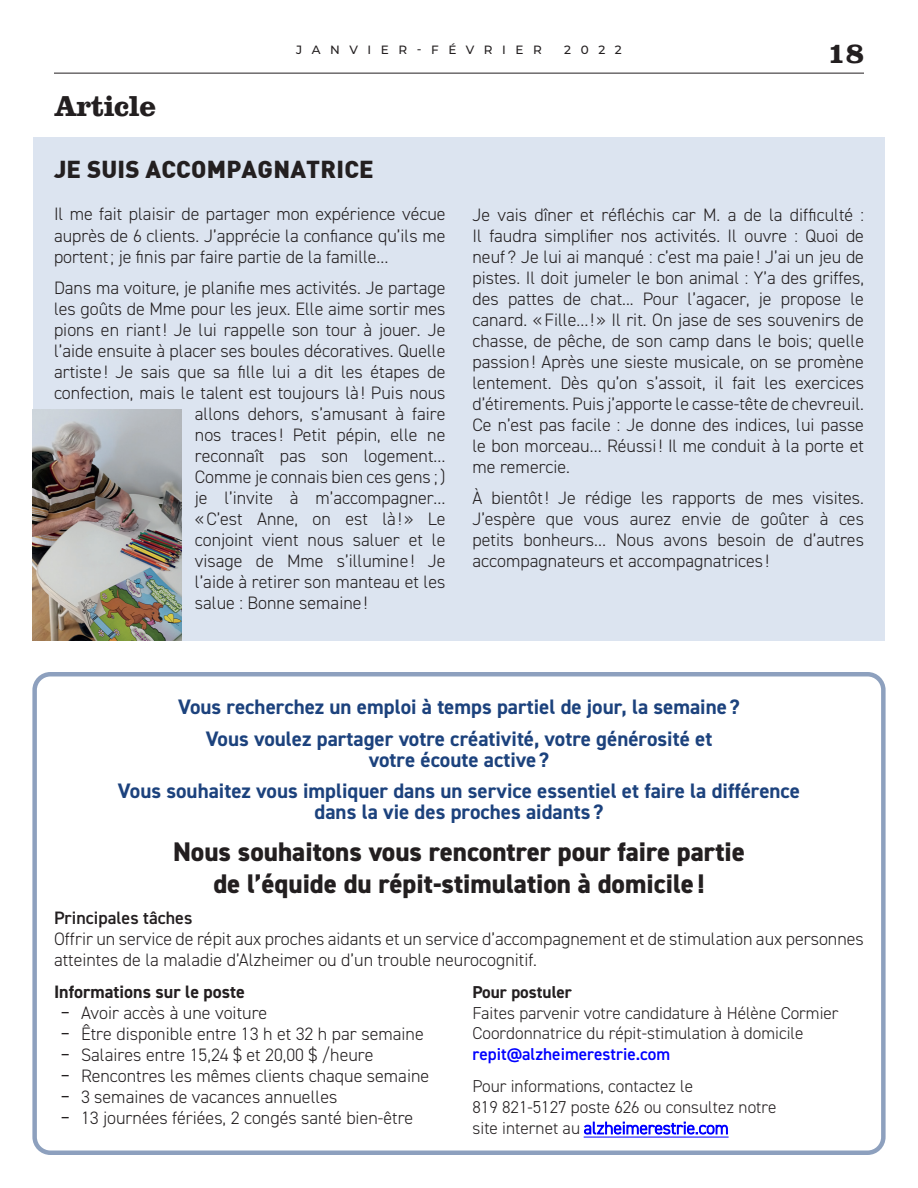
<style>
.page{position:relative;width:918px;height:1188px;background:#fff}
.page>*{position:absolute;margin:0;border:0;box-sizing:border-box;transform-origin:0 0}
.t1{font:700 30px "Clarendon LT Std";letter-spacing:-.025em;color:#231f20}
.t2{font:800 27px/31.5px "DIN2014";color:#231f20;text-align:center}
.t3{font:900 24px "DIN";letter-spacing:.01em;color:#231f20}
.t4{font:700 21px/31.5px "DIN2014";color:#1c427d;text-align:center}
.t5{font:300 18px/21px "DIN2014";color:#231f20;text-align:justify}
.t6{font:600 18px "DIN2014";color:#231f20}
.t7{font:300 17.25px/21px "DIN2014";color:#231f20}
.t8{font:600 17.25px "DIN2014";color:#00f}
.t9{font:700 17.25px "DIN2014";color:#231f20}
.t10{font:500 12px "Montserrat";letter-spacing:.8em;color:#231f20}
.s1{font-weight:700}
.s2{font-weight:400}
.s3{color:#00f}
</style>
<div class="page">
<hr style="left:54px;top:73px;width:810px;height:1px;background:#231f20">
<div style="left:33px;top:137px;width:852px;height:503px;background:#dce4f0"></div>
<hr style="left:584px;top:1137px;width:145px;height:1px;background:#00f">
<div style="left:32px;top:672px;width:854px;height:483px;border:4px solid #1c427d;border-radius:16px"></div>
<img style="left:32px;top:410px;width:149px;height:231px">
<h1 class="t1" style="left:54px;top:87px;width:104px">Article</h1>
<p class="t10" style="left:296px;top:41px;width:247px">JANVIER-FÉVRIER</p>
<p class="t10" style="left:564px;top:41px;width:59px">2022</p>
<h1 class="t1" style="left:827px;top:35px;width:38px">18</h1>
<h3 class="t3" style="left:54px;top:154px;width:321px">JE SUIS ACCOMPAGNATRICE</h3>
<p class="t5" style="left:54px;top:204px;width:393px">Il me fait plaisir de partager mon expérience vécue auprès de 6 clients. J’apprécie la confiance qu’ils me portent; je finis par faire partie de la famille…</p>
<p class="t5" style="left:54px;top:277px;width:393px">Dans ma voiture, je planifie mes activités. Je partage</p>
<p class="t5" style="left:54px;top:298px;width:393px">les goûts de Mme pour les jeux. Elle aime sortir mes</p>
<p class="t5" style="left:54px;top:319px;width:393px">pions en riant! Je lui rappelle son tour à jouer. Je</p>
<p class="t5" style="left:54px;top:340px;width:393px">l’aide ensuite à placer ses boules décoratives. Quelle</p>
<p class="t5" style="left:54px;top:361px;width:393px">artiste ! Je sais que sa fille lui a dit les étapes de</p>
<p class="t5" style="left:54px;top:382px;width:393px">confection, mais le talent est toujours là ! Puis nous</p>
<p class="t5" style="left:195px;top:403px;width:252px">allons dehors, s’amusant à faire</p>
<p class="t5" style="left:195px;top:424px;width:252px">nos traces ! Petit pépin, elle ne</p>
<p class="t5" style="left:195px;top:445px;width:252px">reconnaît pas son logement…</p>
<p class="t5" style="left:195px;top:466px;width:252px">Comme je connais bien ces gens ;)</p>
<p class="t5" style="left:195px;top:487px;width:252px">je l’invite à m’accompagner…</p>
<p class="t5" style="left:195px;top:508px;width:252px">«C’est Anne, on est là !» Le</p>
<p class="t5" style="left:195px;top:529px;width:252px">conjoint vient nous saluer et le</p>
<p class="t5" style="left:195px;top:550px;width:252px">visage de Mme s’illumine ! Je</p>
<p class="t5" style="left:195px;top:571px;width:252px">l’aide à retirer son manteau et les</p>
<p class="t5" style="left:195px;top:592px;width:174px">salue : Bonne semaine !</p>
<p class="t5" style="left:472px;top:204px;width:393px">Je vais dîner et réfléchis car M. a de la difficulté :<br>Il faudra simplifier nos activités. Il ouvre : Quoi de neuf ? Je lui ai manqué : c’est ma paie ! J’ai un jeu de pistes. Il doit jumeler le bon animal : Y’a des griffes, des pattes de chat... Pour l’agacer, je propose le canard. «Fille…!» Il rit. On jase de ses souvenirs de chasse, de pêche, de son camp dans le bois; quelle passion! Après une sieste musicale, on se promène lentement. Dès qu’on s’assoit, il fait les exercices d’étirements. Puis j’apporte le casse-tête de chevreuil.<br>Ce n’est pas facile : Je donne des indices, lui passe le bon morceau… Réussi ! Il me conduit à la porte et me remercie.</p>
<p class="t5" style="left:472px;top:488px;width:393px">À bientôt! Je rédige les rapports de mes visites.<br>J’espère que vous aurez envie de goûter à ces petits bonheurs… Nous avons besoin de d’autres accompagnateurs et accompagnatrices !</p>
<p class="t4" style="left:178px;top:691px;width:563px">Vous recherchez un emploi à temps partiel de jour, la semaine ?<br>Vous voulez partager votre créativité, votre générosité et</p>
<p class="t4" style="left:118px;top:743px;width:684px">votre écoute active ?<br>Vous souhaitez vous impliquer dans un service essentiel et faire la différence</p>
<p class="t4" style="left:315px;top:796px;width:290px">dans la vie des proches aidants ?</p>
<h2 class="t2" style="left:173px;top:836px;width:573px">Nous souhaitons vous rencontrer pour faire partie de l’équide du répit-stimulation à domicile !</h2>
<p class="t6" style="left:54px;top:906px;width:140px">Principales tâches</p>
<p class="t5" style="left:54px;top:928px;width:811px">Offrir un service de répit aux proches aidants et un service d’accompagnement et de stimulation aux personnes atteintes de la maladie d’Alzheimer ou d’un trouble neurocognitif.</p>
<p class="t5" style="left:61px;top:981px;width:370px;text-align:left;text-indent:-7px"><span class="s1">Informations sur le poste<br></span><span class="s2">−</span> Avoir accès à une voiture<br><span class="s2">−</span> Être disponible entre 13 h et 32 h par semaine <span class="s2">−</span> Salaires entre 15,24 $ et 20,00 $ /heure<br><span class="s2">−</span> Rencontres les mêmes clients chaque semaine <span class="s2">−</span> 3 semaines de vacances annuelles<br><span class="s2">−</span> 13 journées fériées, 2 congés santé bien-être</p>
<p class="t9" style="left:472px;top:980px;width:101px">Pour postuler</p>
<p class="t7" style="left:472px;top:1002px;width:368px">Faites parvenir votre candidature à Hélène Cormier<br>Coordonnatrice du répit-stimulation à domicile</p>
<p class="t8" style="left:472px;top:1043px;width:199px">repit@alzheimerestrie.com</p>
<p class="t7" style="left:472px;top:1076px;width:306px">Pour informations, contactez le<br>819 821-5127 poste 626 ou consultez notre site internet au <span class="s3">alzheimerestrie.com</span></p>
</div>
